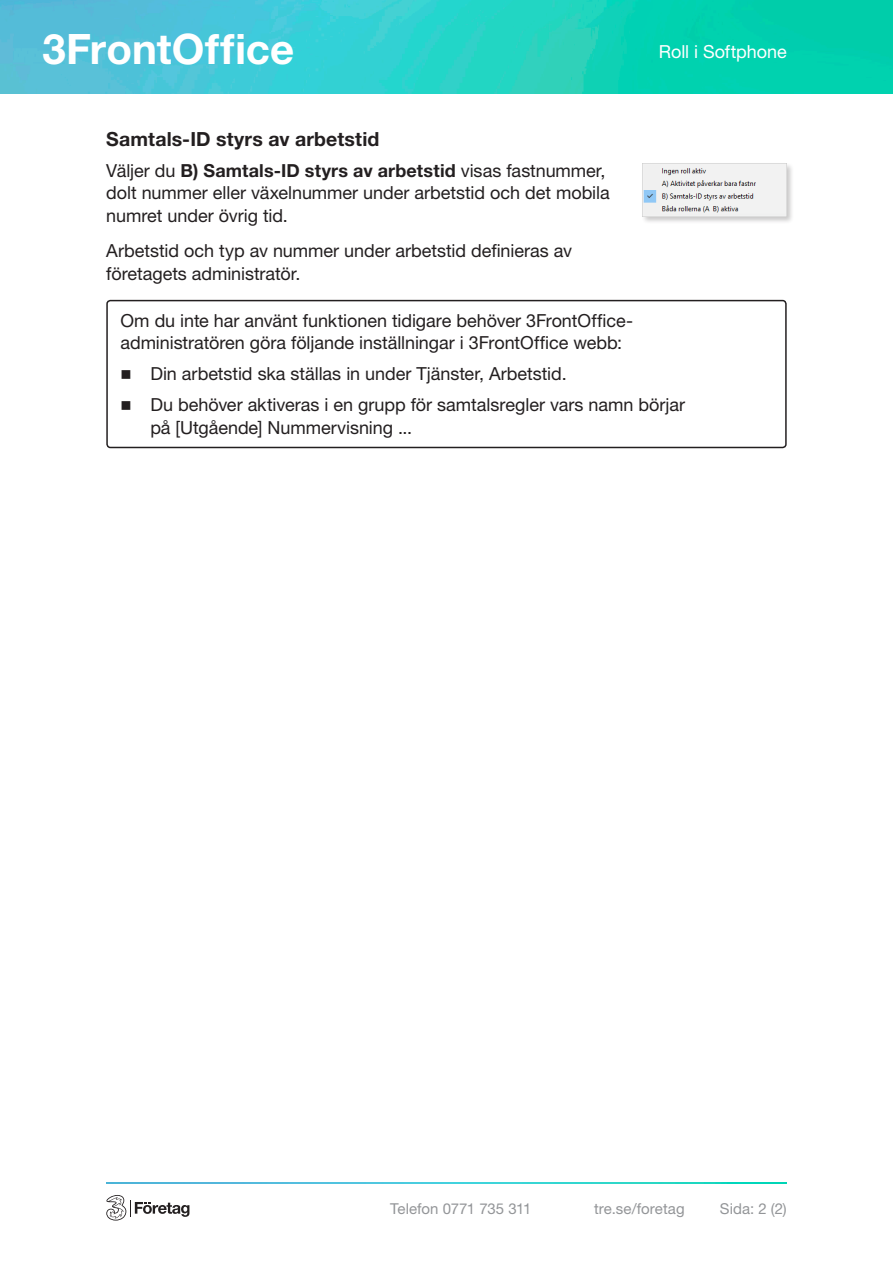
<style>
.page{position:relative;width:893px;height:1263px;background:#fff}
.page>*{position:absolute;margin:0;border:0;box-sizing:border-box;transform-origin:0 0}
.t1{font:700 42px "Helvetica Neue LT Std";letter-spacing:.005em;color:#fff}
.Rubrik_3{font:700 19.5px "Helvetica Neue LT Std";letter-spacing:.01em;color:#231f20}
.Brödtext{font:18px/22.5px "Helvetica Neue LT Std";letter-spacing:-.005em;color:#231f20}
.t2{font:18px "Helvetica Neue LT Std";letter-spacing:-.005em;color:#fff}
.t3{font:15px "Helvetica Neue LT Std";letter-spacing:.005em;color:#939598}
.s1{font-weight:700}
</style>
<div class="page">
<svg style="left:106px;top:1195px;width:83px;height:25px"></svg>
<img style="left:106px;top:1182px;width:681px;height:2px">
<img style="left:0;top:0;width:893px;height:94px">
<div style="left:106px;top:300px;width:681px;height:148px;border:2px solid #231f20;border-radius:3px"></div>
<div style="left:641px;top:163px;width:154px;height:62px;background:#231f20;opacity:.25"></div>
<img style="left:643px;top:164px;width:144px;height:53px">
<h1 class="t1" style="left:43px;top:23px;width:253px">3FrontOffice</h1>
<p class="t2" style="left:659px;top:40px;width:129px">Roll i Softphone</p>
<p class="t2" style="left:756px;top:51px;width:32px">Roll</p>
<p class="Rubrik_3" style="left:106px;top:127px;width:275px">Samtals-ID styrs av arbetstid</p>
<p class="Brödtext" style="left:106px;top:159px;width:505px">Väljer du <span class="s1">B) Samtals-ID styrs av arbetstid</span> visas fastnummer, dolt nummer eller växelnummer under arbetstid och det mobila numret under övrig tid.</p>
<p class="Brödtext" style="left:106px;top:239px;width:467px">Arbetstid och typ av nummer under arbetstid definieras av företagets administratör.</p>
<p class="Brödtext" style="left:121px;top:309px;width:514px">Om du inte har använt funktionen tidigare behöver 3FrontOffice&shy;administratören göra följande inställningar i 3FrontOffice webb:</p>
<p class="Brödtext" style="left:150px;top:363px;width:418px">Din arbetstid ska ställas in under Tjänster, Arbetstid.</p>
<p class="Brödtext" style="left:150px;top:394px;width:536px">Du behöver aktiveras i en grupp för samtalsregler vars namn börjar på [Utgående] Nummervisning ...</p>
<p class="t3" style="left:390px;top:1200px;width:143px">Telefon 0771 735 311</p>
<p class="t3" style="left:594px;top:1200px;width:92px">tre.se/foretag</p>
<p class="t3" style="left:720px;top:1200px;width:68px">Sida: 2 (2)</p>
</div>
